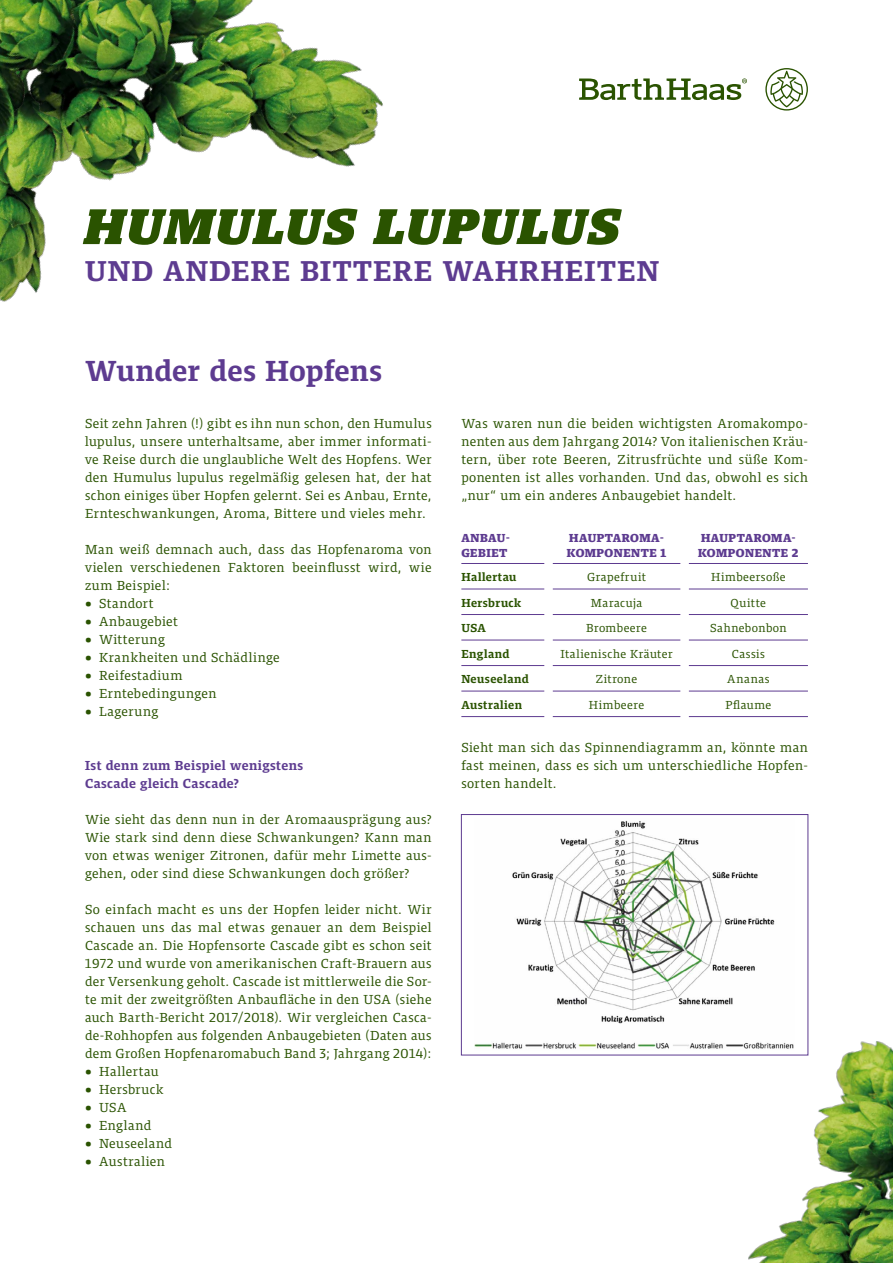
<style>
.page{position:relative;width:893px;height:1263px;background:#fff}
.page>*{position:absolute;margin:0;border:0;box-sizing:border-box;transform-origin:0 0}
.t1{font:italic 900 51.9px "Hop One";letter-spacing:.055em;color:#2a5300}
.t2{font:700 30px "Hop One";letter-spacing:.01em;color:#5d3b90}
.t3{font:700 29.7px "Hop One";letter-spacing:.04em;color:#5d3b90}
.t4{font:13.5px/18px "Hop One";letter-spacing:.03em;color:#2a5300;text-align:justify}
.t5{font:700 13.5px/18px "Hop One";letter-spacing:.03em;color:#5d3b90}
.t6{font:12px "Hop One";letter-spacing:.035em;color:#2a5300}
.t7{font:900 12px/15px "Hop One";letter-spacing:.035em;color:#5d3b90}
.t8{font:700 12px "Hop One";letter-spacing:.035em;color:#2a5300}
</style>
<div class="page">
<svg style="left:579px;top:68px;width:229px;height:43px"></svg>
<img style="left:0;top:0;width:383px;height:302px">
<img style="left:742px;top:1021px;width:151px;height:242px">
<hr style="left:461px;top:563px;width:83px;height:1px;background:#5d3b90">
<hr style="left:553px;top:563px;width:127px;height:1px;background:#5d3b90">
<hr style="left:689px;top:563px;width:119px;height:1px;background:#5d3b90">
<hr style="left:461px;top:589px;width:83px;height:1px;background:#5d3b90">
<hr style="left:553px;top:589px;width:127px;height:1px;background:#5d3b90">
<hr style="left:689px;top:589px;width:119px;height:1px;background:#5d3b90">
<hr style="left:461px;top:614px;width:83px;height:1px;background:#5d3b90">
<hr style="left:553px;top:614px;width:127px;height:1px;background:#5d3b90">
<hr style="left:689px;top:614px;width:119px;height:1px;background:#5d3b90">
<hr style="left:461px;top:640px;width:83px;height:1px;background:#5d3b90">
<hr style="left:553px;top:640px;width:127px;height:1px;background:#5d3b90">
<hr style="left:689px;top:640px;width:119px;height:1px;background:#5d3b90">
<hr style="left:461px;top:665px;width:83px;height:1px;background:#5d3b90">
<hr style="left:553px;top:665px;width:127px;height:1px;background:#5d3b90">
<hr style="left:689px;top:665px;width:119px;height:1px;background:#5d3b90">
<hr style="left:461px;top:691px;width:83px;height:1px;background:#5d3b90">
<hr style="left:553px;top:691px;width:127px;height:1px;background:#5d3b90">
<hr style="left:689px;top:691px;width:119px;height:1px;background:#5d3b90">
<hr style="left:461px;top:716px;width:83px;height:1px;background:#5d3b90">
<hr style="left:553px;top:716px;width:127px;height:1px;background:#5d3b90">
<hr style="left:689px;top:716px;width:119px;height:1px;background:#5d3b90">
<img style="left:474px;top:820px;width:321px;height:231px">
<div style="left:461px;top:814px;width:347px;height:241px;border:1px solid #5d3b90"></div>
<h1 class="t1" style="left:85px;top:189px;width:536px">HUMULUS LUPULUS</h1>
<h3 class="t3" style="left:85px;top:249px;width:576px">UND ANDERE BITTERE WAHRHEITEN</h3>
<h2 class="t2" style="left:85px;top:349px;width:299px">Wunder des Hopfens</h2>
<p class="t4" style="left:85px;top:413px;width:348px">Seit zehn Jahren (!) gibt es ihn nun schon, den Humulus lupulus, unsere unterhaltsame, aber immer informati&shy;ve Reise durch die unglaubliche Welt des Hopfens. Wer den Humulus lupulus regelmäßig gelesen hat, der hat schon einiges über Hopfen gelernt. Sei es Anbau, Ernte, Ernteschwankungen, Aroma, Bittere und vieles mehr.</p>
<p class="t4" style="left:85px;top:539px;width:348px">Man weiß demnach auch, dass das Hopfenaroma von vielen verschiedenen Faktoren beeinflusst wird, wie zum Beispiel:</p>
<p class="t4" style="left:85px;top:593px;width:70px">• Standort</p>
<p class="t4" style="left:85px;top:611px;width:94px">• Anbaugebiet</p>
<p class="t4" style="left:85px;top:629px;width:81px">• Witterung</p>
<p class="t4" style="left:85px;top:647px;width:196px">• Krankheiten und Schädlinge</p>
<p class="t4" style="left:85px;top:665px;width:99px">• Reifestadium</p>
<p class="t4" style="left:85px;top:683px;width:133px">• Erntebedingungen</p>
<p class="t4" style="left:85px;top:701px;width:75px">• Lagerung</p>
<p class="t5" style="left:85px;top:755px;width:220px">Ist denn zum Beispiel wenigstens<br>Cascade gleich Cascade?</p>
<p class="t4" style="left:85px;top:809px;width:348px">Wie sieht das denn nun in der Aromaausprägung aus?<br>Wie stark sind denn diese Schwankungen? Kann man von etwas weniger Zitronen, dafür mehr Limette aus&shy;gehen, oder sind diese Schwankungen doch größer?</p>
<p class="t4" style="left:85px;top:899px;width:348px">So einfach macht es uns der Hopfen leider nicht. Wir schauen uns das mal etwas genauer an dem Beispiel Cascade an. Die Hopfensorte Cascade gibt es schon seit 1972 und wurde von amerikanischen Craft-Brauern aus der Versenkung geholt. Cascade ist mittlerweile die Sor&shy;te mit der zweitgrößten Anbaufläche in den USA (siehe auch Barth-Bericht 2017/2018). Wir vergleichen Casca&shy;de-Rohhopfen aus folgenden Anbaugebieten (Daten aus dem Großen Hopfenaromabuch Band 3; Jahrgang 2014):</p>
<p class="t4" style="left:85px;top:1061px;width:75px">• Hallertau</p>
<p class="t4" style="left:85px;top:1079px;width:80px">• Hersbruck</p>
<p class="t4" style="left:85px;top:1097px;width:43px">• USA</p>
<p class="t4" style="left:85px;top:1115px;width:68px">• England</p>
<p class="t4" style="left:85px;top:1133px;width:88px">• Neuseeland</p>
<p class="t4" style="left:85px;top:1151px;width:81px">• Australien</p>
<p class="t4" style="left:461px;top:413px;width:348px">Was waren nun die beiden wichtigsten Aromakompo&shy;nenten aus dem Jahrgang 2014? Von italienischen Kräu&shy;tern, über rote Beeren, Zitrusfrüchte und süße Kom&shy;ponenten ist alles vorhanden. Und das, obwohl es sich „nur“ um ein anderes Anbaugebiet handelt.</p>
<p class="t7" style="left:461px;top:530px;width:50px">ANBAU-<br>GEBIET</p>
<p class="t7" style="left:567px;top:530px;width:101px">HAUPTAROMA-<br>KOMPONENTE 1</p>
<p class="t7" style="left:698px;top:530px;width:102px">HAUPTAROMA-<br>KOMPONENTE 2</p>
<p class="t8" style="left:461px;top:568px;width:56px">Hallertau</p>
<p class="t6" style="left:587px;top:568px;width:60px">Grapefruit</p>
<p class="t6" style="left:711px;top:568px;width:76px">Himbeersoße</p>
<p class="t8" style="left:461px;top:594px;width:61px">Hersbruck</p>
<p class="t6" style="left:591px;top:594px;width:53px">Maracuja</p>
<p class="t6" style="left:731px;top:594px;width:37px">Quitte</p>
<p class="t8" style="left:461px;top:619px;width:26px">USA</p>
<p class="t6" style="left:586px;top:619px;width:62px">Brombeere</p>
<p class="t6" style="left:710px;top:619px;width:78px">Sahnebonbon</p>
<p class="t8" style="left:461px;top:645px;width:50px">England</p>
<p class="t6" style="left:560px;top:645px;width:114px">Italienische Kräuter</p>
<p class="t6" style="left:732px;top:645px;width:35px">Cassis</p>
<p class="t8" style="left:461px;top:670px;width:69px">Neuseeland</p>
<p class="t6" style="left:596px;top:670px;width:43px">Zitrone</p>
<p class="t6" style="left:727px;top:670px;width:44px">Ananas</p>
<p class="t8" style="left:461px;top:696px;width:62px">Australien</p>
<p class="t6" style="left:589px;top:696px;width:57px">Himbeere</p>
<p class="t6" style="left:725px;top:696px;width:48px">Pflaume</p>
<p class="t4" style="left:461px;top:737px;width:348px">Sieht man sich das Spinnendiagramm an, könnte man fast meinen, dass es sich um unterschiedliche Hopfen&shy;sorten handelt.</p>
</div>
